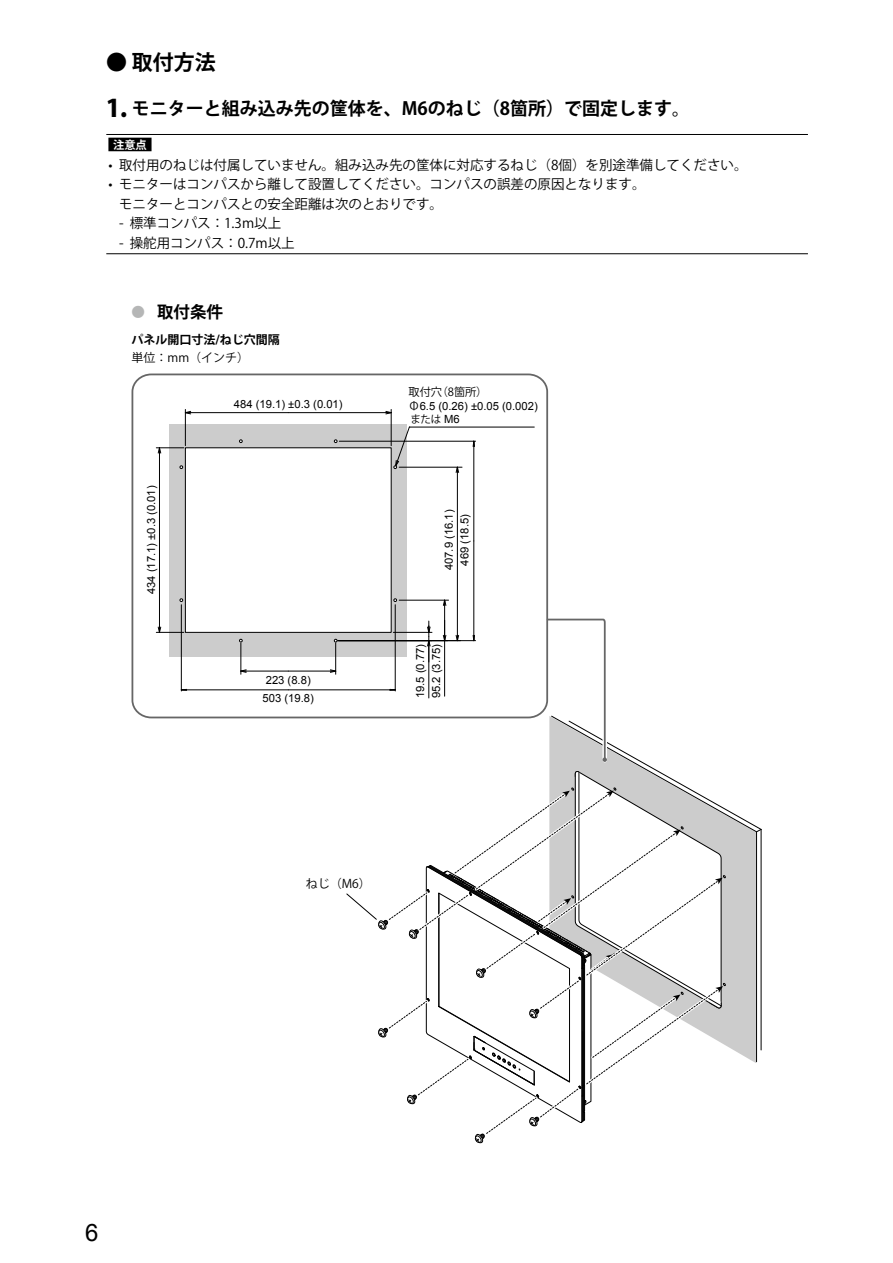
<style>
.page{position:relative;width:893px;height:1263px;background:#fff}
.page>*{position:absolute;margin:0;border:0;box-sizing:border-box;transform-origin:0 0}
.t1{font:24px "Arial";color:#000}
.t2{font:700 21px "Koz Go Pro";color:#000}
.t3{font:700 18px "Koz Go Pro";color:#000}
.t4{font:700 16.5px "Koz Go Pro";color:#000}
.t5{font:13.5px/19.5px "Koz Go Pro";color:#000}
.t6{font:12px "Koz Go Pro";color:#000}
.t7{font:700 12px "Koz Go Pro";color:#000}
.t8{font:11.25px/15.8px "Arial";color:#000}
.t9{font:11.25px "Koz Go Std";color:#000}
.t10{font:700 11.25px "Koz Go Pro";color:#fff}
.t11{font:10.5px "Koz Go Std";color:#000}
.s1{font-weight:800;font-size:24px}
.s2{font-size:13.5px;color:#b5b6b6}
.s3{font-family:"Koz Go Std"}
.s4{font-family:"Arial";font-size:11.25px}
</style>
<div class="page">
<hr style="left:106px;top:134px;width:702px;height:1px;background:#000">
<hr style="left:106px;top:253px;width:702px;height:1px;background:#000">
<div style="left:108px;top:138px;width:44px;height:13px;background:#000"></div>
<hr style="left:761px;top:829px;width:1px;height:221px;background:#000">
<div style="left:169px;top:424px;width:238px;height:232px;background:#ccc"></div>
<div style="left:185px;top:447px;width:207px;height:186px;background:#fff;border:1px solid #000"></div>
<hr style="left:159px;top:540px;width:1px;height:92px;background:#000">
<hr style="left:159px;top:448px;width:1px;height:92px;background:#000">
<svg style="left:156px;top:626px;width:28px;height:7px"></svg>
<svg style="left:156px;top:447px;width:28px;height:7px"></svg>
<hr style="left:240px;top:643px;width:1px;height:31px;background:#000">
<hr style="left:335px;top:643px;width:1px;height:31px;background:#000">
<hr style="left:241px;top:671px;width:47px;height:1px;background:#000">
<hr style="left:288px;top:671px;width:48px;height:1px;background:#000">
<svg style="left:240px;top:669px;width:7px;height:4px"></svg>
<svg style="left:329px;top:669px;width:8px;height:4px"></svg>
<hr style="left:339px;top:441px;width:137px;height:1px;background:#000">
<hr style="left:473px;top:541px;width:1px;height:100px;background:#000">
<hr style="left:473px;top:441px;width:1px;height:100px;background:#000">
<svg style="left:472px;top:440px;width:3px;height:7px"></svg>
<hr style="left:399px;top:467px;width:63px;height:1px;background:#000">
<hr style="left:181px;top:605px;width:1px;height:86px;background:#000">
<hr style="left:181px;top:689px;width:107px;height:1px;background:#000">
<hr style="left:288px;top:689px;width:107px;height:1px;background:#000">
<hr style="left:391px;top:409px;width:1px;height:37px;background:#000">
<hr style="left:185px;top:409px;width:1px;height:37px;background:#000">
<hr style="left:288px;top:412px;width:103px;height:1px;background:#000">
<hr style="left:185px;top:412px;width:103px;height:1px;background:#000">
<svg style="left:385px;top:410px;width:7px;height:5px"></svg>
<svg style="left:184px;top:410px;width:8px;height:5px"></svg>
<hr style="left:410px;top:427px;width:124px;height:1px;background:#000">
<hr style="left:338px;top:640px;width:123px;height:1px;background:#000">
<hr style="left:457px;top:467px;width:1px;height:87px;background:#000">
<hr style="left:457px;top:554px;width:1px;height:87px;background:#000">
<svg style="left:455px;top:466px;width:5px;height:7px"></svg>
<svg style="left:334px;top:439px;width:3px;height:4px"></svg>
<svg style="left:239px;top:439px;width:4px;height:4px"></svg>
<svg style="left:180px;top:465px;width:3px;height:4px"></svg>
<svg style="left:393px;top:426px;width:17px;height:43px"></svg>
<svg style="left:180px;top:598px;width:3px;height:4px"></svg>
<svg style="left:239px;top:639px;width:4px;height:3px"></svg>
<div style="left:132px;top:373px;width:416px;height:345px;border:2px solid #666;border-radius:18px"></div>
<svg style="left:346px;top:598px;width:415px;height:545px"></svg>
<h2 class="t2" style="left:106px;top:48px;width:111px">● 取付方法</h2>
<h3 class="t3" style="left:106px;top:97px;width:585px"><span class="s1">1.</span> モニターと組み込み先の筐体を、M6のねじ（8箇所）で固定します。</h3>
<p class="t10" style="left:113px;top:137px;width:35px">注意点</p>
<p class="t5" style="left:108px;top:156px;width:641px">• 取付用のねじは付属していません。組み込み先の筐体に対応するねじ（8個）を別途準備してください。</p>
<p class="t5" style="left:119px;top:175px;width:528px;text-indent:-11px">• モニターはコンパスから離して設置してください。コンパスの誤差の原因となります。モニターとコンパスとの安全距離は次のとおりです。</p>
<p class="t5" style="left:119px;top:214px;width:164px">- 標準コンパス：1.3m以上</p>
<p class="t5" style="left:119px;top:233px;width:177px">- 操舵用コンパス：0.7m以上</p>
<p class="t4" style="left:132px;top:301px;width:93px"><span class="s2">●</span> 取付条件</p>
<p class="t7" style="left:132px;top:332px;width:150px">パネル開口寸法/ねじ穴間隔</p>
<p class="t6" style="left:132px;top:350px;width:119px">単位：mm（インチ）</p>
<p class="t8" style="left:143px;top:594px;width:110px;rotate:-90deg">434 (17.1) ±0.3 (0.01)</p>
<p class="t8" style="left:234px;top:397px;width:110px">484 (19.1) ±0.3 (0.01)</p>
<p class="t8" style="left:266px;top:672px;width:47px">223 (8.8)</p>
<p class="t8" style="left:263px;top:690px;width:53px">503 (19.8)</p>
<p class="t9" style="left:408px;top:385px;width:81px">取付穴（8箇所）</p>
<p class="t8" style="left:408px;top:398px;width:131px"><span class="s3">Φ</span>6.5 (0.26) ±0.05 (0.002)</p>
<p class="t11" style="left:410px;top:413px;width:51px">または <span class="s4">M6</span></p>
<p class="t8" style="left:441px;top:570px;width:62px;rotate:-90deg">407.9 (16.1)</p>
<p class="t8" style="left:457px;top:566px;width:53px;rotate:-90deg">469 (18.5)</p>
<p class="t8" style="left:413px;top:698px;width:56px;rotate:-90deg">19.5 (0.77)<br>95.2 (3.75)</p>
<p class="t6" style="left:306px;top:876px;width:67px">ねじ（M6）</p>
<h1 class="t1" style="left:85px;top:1217px;width:15px">6</h1>
</div>
